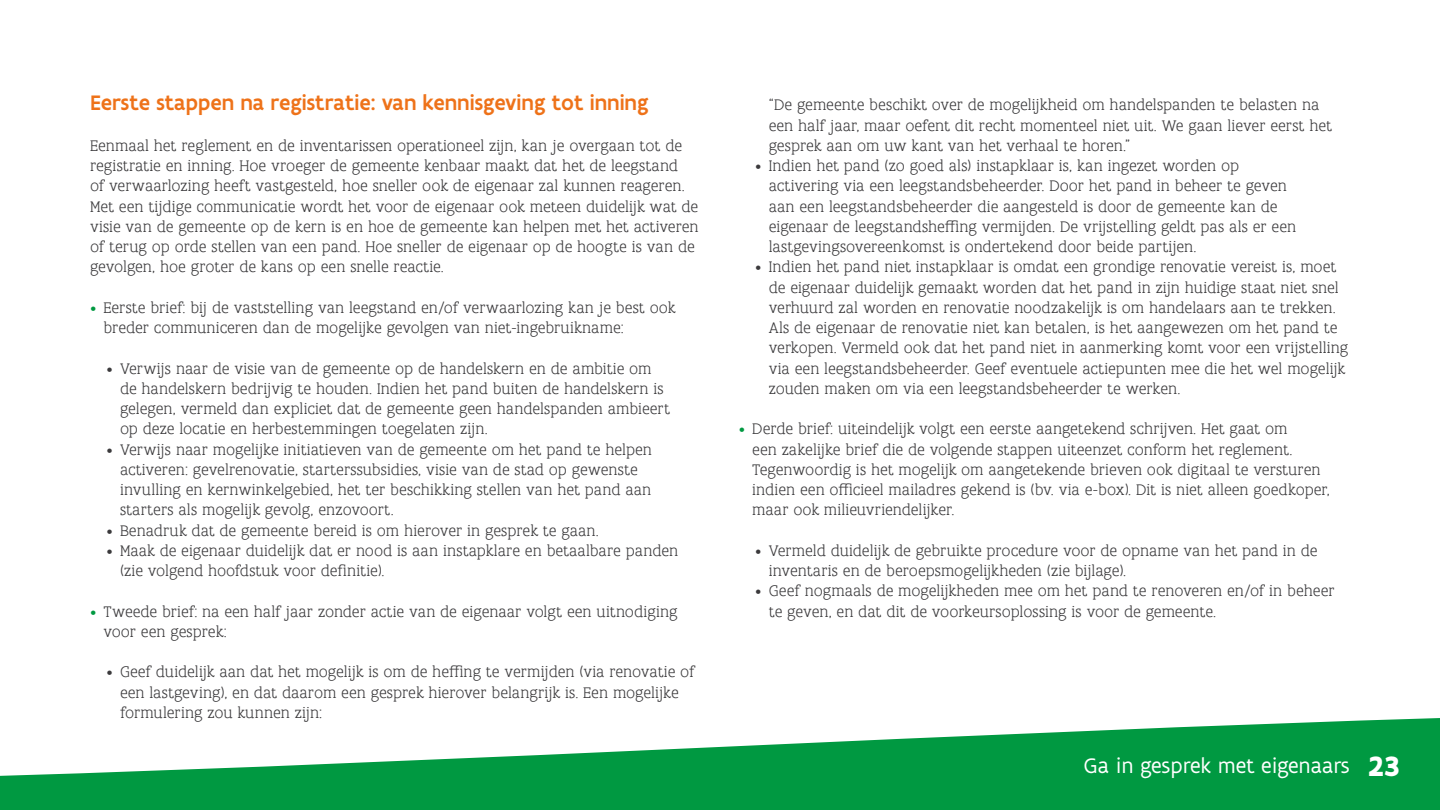
<style>
.page{position:relative;width:1440px;height:810px;background:#fff}
.page>*{position:absolute;margin:0;border:0;box-sizing:border-box;transform-origin:0 0}
.t1{font:500 22.5px "Flanders Art Sans";color:#ee7219}
.t2{font:22.5px "Flanders Art Sans";color:#fff}
.Opsomming_2{font:300 16.5px/20.2px "Flanders Art Serif";color:#3b3a3c}
.Opsomming{font:300 16.5px/20.2px "Flanders Art Serif";color:#3b3a3c}
.Broodtekst{font:300 16.5px/20.2px "Flanders Art Serif";letter-spacing:-.005em;color:#3b3a3c}
.s1{color:#009941}
.s2{font-weight:700;font-size:30px}
</style>
<div class="page">
<svg style="left:0;top:718px;width:1440px;height:92px;fill:#009941"></svg>
<h4 class="t1" style="left:90px;top:89px;width:560px">Eerste stappen na registratie: van kennisgeving tot inning</h4>
<p class="Broodtekst" style="left:90px;top:136px;width:610px">Eenmaal het reglement en de inventarissen operationeel zijn, kan je overgaan tot de registratie en inning. Hoe vroeger de gemeente kenbaar maakt dat het de leegstand<br>of verwaarlozing heeft vastgesteld, hoe sneller ook de eigenaar zal kunnen reageren.<br>Met een tijdige communicatie wordt het voor de eigenaar ook meteen duidelijk wat de visie van de gemeente op de kern is en hoe de gemeente kan helpen met het activeren of terug op orde stellen van een pand. Hoe sneller de eigenaar op de hoogte is van de gevolgen, hoe groter de kans op een snelle reactie.</p>
<p class="Opsomming" style="left:104px;top:298px;width:573px;text-indent:-14px"><span class="s1">•</span> Eerste brief: bij de vaststelling van leegstand en/of verwaarlozing kan je best ook breder communiceren dan de mogelijke gevolgen van niet-ingebruikname:</p>
<p class="Opsomming_2" style="left:120px;top:358px;width:551px;text-indent:-14px">• Verwijs naar de visie van de gemeente op de handelskern en de ambitie om de handelskern bedrijvig te houden. Indien het pand buiten de handelskern is gelegen, vermeld dan expliciet dat de gemeente geen handelspanden ambieert op deze locatie en herbestemmingen toegelaten zijn.</p>
<p class="Opsomming_2" style="left:120px;top:439px;width:534px;text-indent:-14px">• Verwijs naar mogelijke initiatieven van de gemeente om het pand te helpen activeren: gevelrenovatie, starterssubsidies, visie van de stad op gewenste invulling en kernwinkelgebied, het ter beschikking stellen van het pand aan starters als mogelijk gevolg, enzovoort.</p>
<p class="Opsomming_2" style="left:106px;top:520px;width:494px">• Benadruk dat de gemeente bereid is om hierover in gesprek te gaan.</p>
<p class="Opsomming_2" style="left:120px;top:541px;width:560px;text-indent:-14px">• Maak de eigenaar duidelijk dat er nood is aan instapklare en betaalbare panden (zie volgend hoofdstuk voor definitie).</p>
<p class="Opsomming" style="left:104px;top:601px;width:576px;text-indent:-14px"><span class="s1">•</span> Tweede brief: na een half jaar zonder actie van de eigenaar volgt een uitnodiging voor een gesprek:</p>
<p class="Opsomming_2" style="left:120px;top:662px;width:576px;text-indent:-14px">• Geef duidelijk aan dat het mogelijk is om de heffing te vermijden (via renovatie of een lastgeving), en dat daarom een gesprek hierover belangrijk is. Een mogelijke formulering zou kunnen zijn:</p>
<p class="Opsomming_2" style="left:769px;top:95px;width:565px">“De gemeente beschikt over de mogelijkheid om handelspanden te belasten na een half jaar, maar oefent dit recht momenteel niet uit. We gaan liever eerst het gesprek aan om uw kant van het verhaal te horen.”</p>
<p class="Opsomming_2" style="left:769px;top:156px;width:529px;text-indent:-14px">• Indien het pand (zo goed als) instapklaar is, kan ingezet worden op activering via een leegstandsbeheerder. Door het pand in beheer te geven aan een leegstandsbeheerder die aangesteld is door de gemeente kan de eigenaar de leegstandsheffing vermijden. De vrijstelling geldt pas als er een lastgevingsovereenkomst is ondertekend door beide partijen.</p>
<p class="Opsomming_2" style="left:769px;top:257px;width:581px;text-indent:-14px">• Indien het pand niet instapklaar is omdat een grondige renovatie vereist is, moet de eigenaar duidelijk gemaakt worden dat het pand in zijn huidige staat niet snel verhuurd zal worden en renovatie noodzakelijk is om handelaars aan te trekken.<br>Als de eigenaar de renovatie niet kan betalen, is het aangewezen om het pand te verkopen. Vermeld ook dat het pand niet in aanmerking komt voor een vrijstelling via een leegstandsbeheerder. Geef eventuele actiepunten mee die het wel mogelijk zouden maken om via een leegstandsbeheerder te werken.</p>
<p class="Opsomming" style="left:752px;top:419px;width:579px;text-indent:-14px"><span class="s1">•</span> Derde brief: uiteindelijk volgt een eerste aangetekend schrijven. Het gaat om<br>een zakelijke brief die de volgende stappen uiteenzet conform het reglement.<br>Tegenwoordig is het mogelijk om aangetekende brieven ook digitaal te versturen indien een officieel mailadres gekend is (bv. via e-box). Dit is niet alleen goedkoper, maar ook milieuvriendelijker.</p>
<p class="Opsomming_2" style="left:769px;top:541px;width:550px;text-indent:-14px">• Vermeld duidelijk de gebruikte procedure voor de opname van het pand in de inventaris en de beroepsmogelijkheden (zie bijlage).</p>
<p class="Opsomming_2" style="left:769px;top:581px;width:567px;text-indent:-14px">• Geef nogmaals de mogelijkheden mee om het pand te renoveren en/of in beheer te geven, en dat dit de voorkeursoplossing is voor de gemeente.</p>
<h1 class="t2" style="left:1084px;top:752px;width:317px">Ga in gesprek met eigenaars <span class="s2">23</span></h1>
</div>
